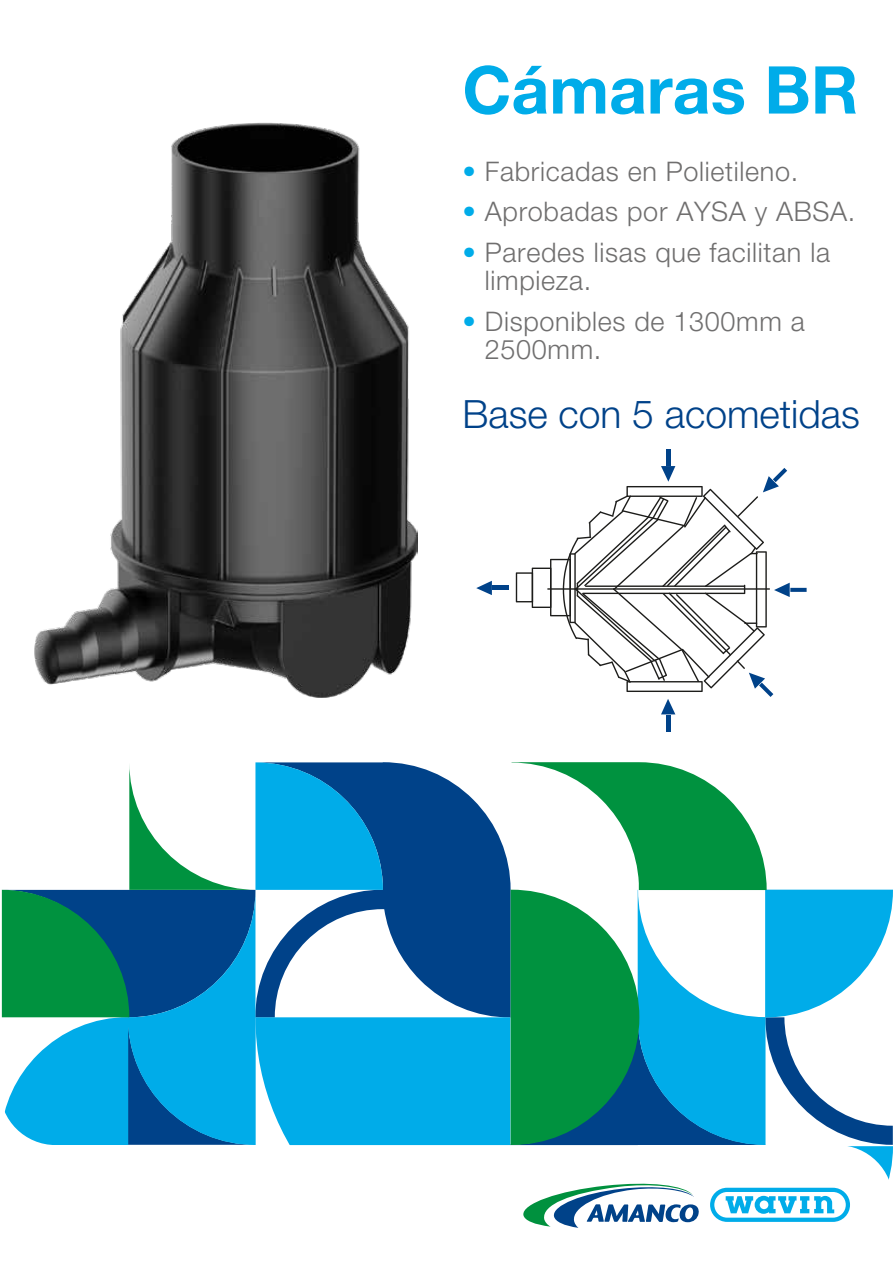
<style>
.page{position:relative;width:893px;height:1263px;background:#fff}
.page>*{position:absolute;margin:0;border:0;box-sizing:border-box;transform-origin:0 0}
.t1{font:700 66px "Helvetica Neue LT Std";color:#00ace9}
.t2{font:300 39px "Helvetica Neue LT Std";color:#004289}
.t3{font:300 27px/28px "Helvetica Neue LT Std";letter-spacing:.025em;color:#706f6f}
.s1{color:#00ace9}
</style>
<div class="page">
<img style="left:35px;top:123px;width:383px;height:575px">
<svg style="left:383px;top:762px;width:128px;height:255px;fill:#004289"></svg>
<div style="left:383px;top:1017px;width:127px;height:72px;background:#00ace9"></div>
<svg style="left:1px;top:762px;width:382px;height:327px"></svg>
<svg style="left:4px;top:1089px;width:507px;height:57px;background:#14a7e0"></svg>
<svg style="left:511px;top:762px;width:382px;height:466px"></svg>
<hr style="left:666px;top:715px;width:4px;height:16px;background:#004289">
<hr style="left:666px;top:449px;width:4px;height:16px;background:#004289">
<svg style="left:516px;top:466px;width:274px;height:248px"></svg>
<svg style="left:790px;top:588px;width:17px;height:4px"></svg>
<svg style="left:476px;top:581px;width:16px;height:14px"></svg>
<hr style="left:492px;top:586px;width:17px;height:4px;background:#004289">
<h1 class="t1" style="left:462px;top:49px;width:397px">Cámaras BR</h1>
<p class="t3" style="left:462px;top:156px;width:337px"><span class="s1">•</span> Fabricadas en Polietileno.</p>
<p class="t3" style="left:462px;top:197px;width:394px"><span class="s1">•</span> Aprobadas por AYSA y ABSA.</p>
<p class="t3" style="left:485px;top:238px;width:347px;text-indent:-22px"><span class="s1">•</span> Paredes lisas que facilitan la limpieza.</p>
<p class="t3" style="left:485px;top:307px;width:321px;text-indent:-22px"><span class="s1">•</span> Disponibles de 1300mm a<br>2500mm.</p>
<h2 class="t2" style="left:462px;top:390px;width:399px">Base con 5 acometidas</h2>
</div>
